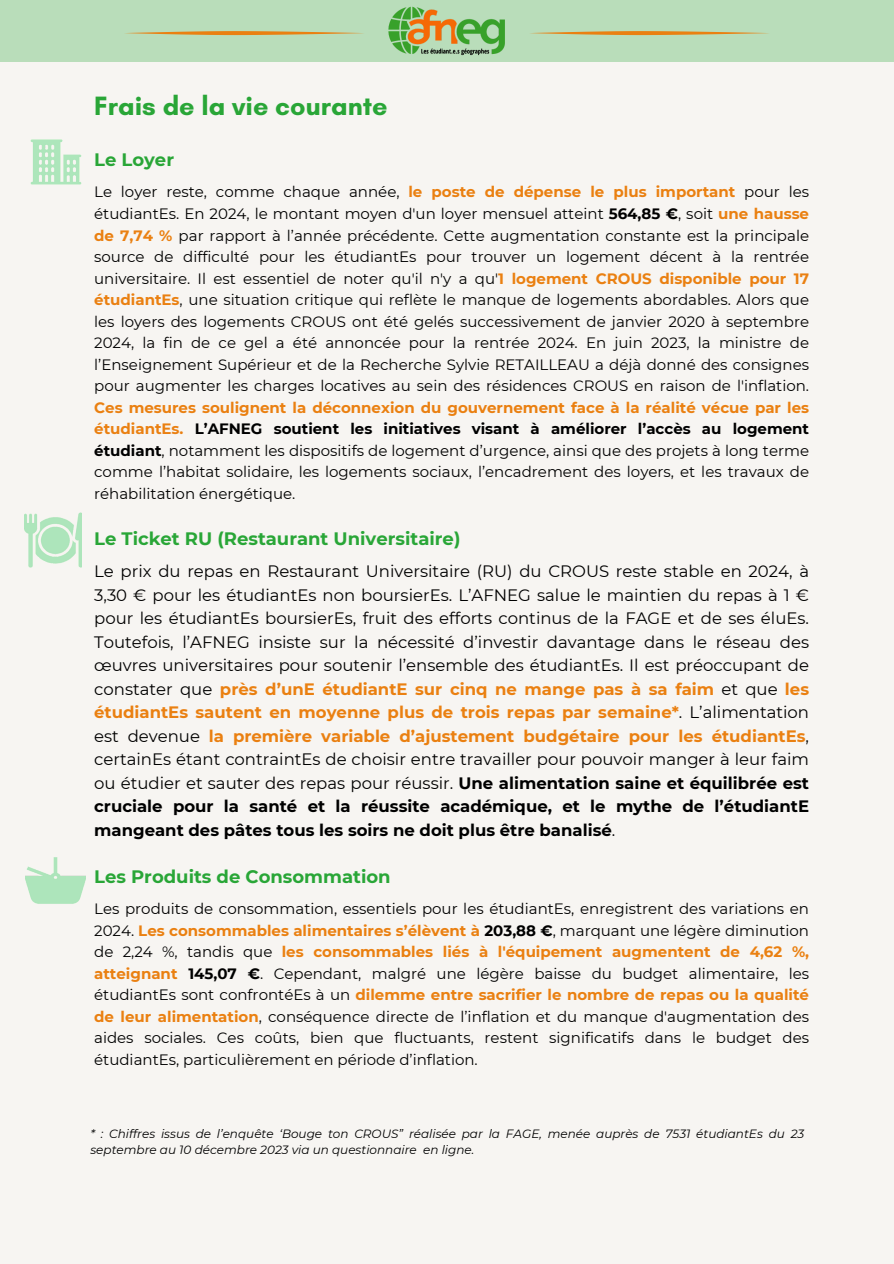
<style>
.page{position:relative;width:894px;height:1264px;background:#fff}
.page>*{position:absolute;margin:0;border:0;box-sizing:border-box;transform-origin:0 0}
.t1{font:700 27px "Glacial Indifference";color:#29a637}
.t2{font:700 18px "Montserrat";color:#29a637}
.t3{font:16.5px/23.5px "Montserrat";color:#000;text-align:justify}
.t4{font:15px/21.5px "Montserrat";color:#000;text-align:justify}
.t5{font:italic 12px/16px "Montserrat";color:#000}
.s1{font-weight:700;color:#ea8011}
.s2{font-weight:700}
</style>
<div class="page">
<div style="left:0;top:0;width:893px;height:1263px;background:#f7f5f2"></div>
<div style="left:0;top:0;width:893px;height:61px;background:#b9ddba"></div>
<img style="left:388px;top:7px;width:117px;height:48px">
<svg style="left:125px;top:31px;width:238px;height:4px"></svg>
<svg style="left:530px;top:31px;width:239px;height:4px"></svg>
<img style="left:30px;top:139px;width:52px;height:46px">
<img style="left:24px;top:512px;width:58px;height:55px">
<img style="left:26px;top:857px;width:60px;height:47px">
<h1 class="t1" style="left:94px;top:89px;width:295px">Frais de la vie courante</h1>
<p class="t2" style="left:94px;top:148px;width:81px">Le Loyer</p>
<p class="t4" style="left:94px;top:181px;width:716px">Le loyer reste, comme chaque année, <span class="s1">le poste de dépense le plus important</span> pour les étudiantEs. En 2024, le montant moyen d'un loyer mensuel atteint <span class="s2">564,85 €</span>, soit <span class="s1">une hausse de 7,74 %</span> par rapport à l’année précédente. Cette augmentation constante est la principale source de difficulté pour les étudiantEs pour trouver un logement décent à la rentrée universitaire. Il est essentiel de noter qu'il n'y a qu'<span class="s1">1 logement CROUS disponible pour 17 étudiantEs</span>, une situation critique qui reflète le manque de logements abordables. Alors que les loyers des logements CROUS ont été gelés successivement de janvier 2020 à septembre 2024, la fin de ce gel a été annoncée pour la rentrée 2024. En juin 2023, la ministre de l’Enseignement Supérieur et de la Recherche Sylvie RETAILLEAU a déjà donné des consignes pour augmenter les charges locatives au sein des résidences CROUS en raison de l'inflation.</p>
<p class="t4" style="left:94px;top:396px;width:716px"><span class="s1">Ces mesures soulignent la déconnexion du gouvernement face à la réalité vécue par les étudiantEs.</span> <span class="s2">L’AFNEG soutient les initiatives visant à améliorer l’accès au logement étudiant</span>, notamment les dispositifs de logement d’urgence, ainsi que des projets à long terme comme l’habitat solidaire, les logements sociaux, l’encadrement des loyers, et les travaux de réhabilitation énergétique.</p>
<p class="t2" style="left:94px;top:527px;width:367px">Le Ticket RU (Restaurant Universitaire)</p>
<p class="t3" style="left:94px;top:559px;width:716px">Le prix du repas en Restaurant Universitaire (RU) du CROUS reste stable en 2024, à 3,30 € pour les étudiantEs non boursierEs. L’AFNEG salue le maintien du repas à 1 € pour les étudiantEs boursierEs, fruit des efforts continus de la FAGE et de ses éluEs.<br>Toutefois, l’AFNEG insiste sur la nécessité d’investir davantage dans le réseau des œuvres universitaires pour soutenir l’ensemble des étudiantEs. Il est préoccupant de constater que <span class="s1">près d’unE étudiantE sur cinq ne mange pas à sa faim</span> et que <span class="s1">les étudiantEs sautent en moyenne plus de trois repas par semaine*</span>. L’alimentation est devenue <span class="s1">la première variable d’ajustement budgétaire pour les étudiantEs</span>, certainEs étant contraintEs de choisir entre travailler pour pouvoir manger à leur faim ou étudier et sauter des repas pour réussir. <span class="s2">Une alimentation saine et équilibrée est cruciale pour la santé et la réussite académique, et le mythe de l’étudiantE mangeant des pâtes tous les soirs ne doit plus être banalisé</span>.</p>
<p class="t2" style="left:94px;top:865px;width:298px">Les Produits de Consommation</p>
<p class="t4" style="left:94px;top:898px;width:716px">Les produits de consommation, essentiels pour les étudiantEs, enregistrent des variations en 2024. <span class="s1">Les consommables alimentaires s’élèvent à</span> <span class="s2">203,88 €</span>, marquant une légère diminution de 2,24 %, tandis que <span class="s1">les consommables liés à l'équipement augmentent de 4,62 %, atteignant</span> <span class="s2">145,07 €</span>. Cependant, malgré une légère baisse du budget alimentaire, les étudiantEs sont confrontéEs à un <span class="s1">dilemme entre sacrifier le nombre de repas ou la qualité de leur alimentation</span>, conséquence directe de l’inflation et du manque d'augmentation des aides sociales. Ces coûts, bien que fluctuants, restent significatifs dans le budget des étudiantEs, particulièrement en période d’inflation.</p>
<p class="t5" style="left:90px;top:1125px;width:715px">* : Chiffres issus de l’enquête ‘Bouge ton CROUS” réalisée par la FAGE, menée auprès de 7531 étudiantEs du 23 septembre au 10 décembre 2023 via un questionnaire en ligne.</p>
</div>
